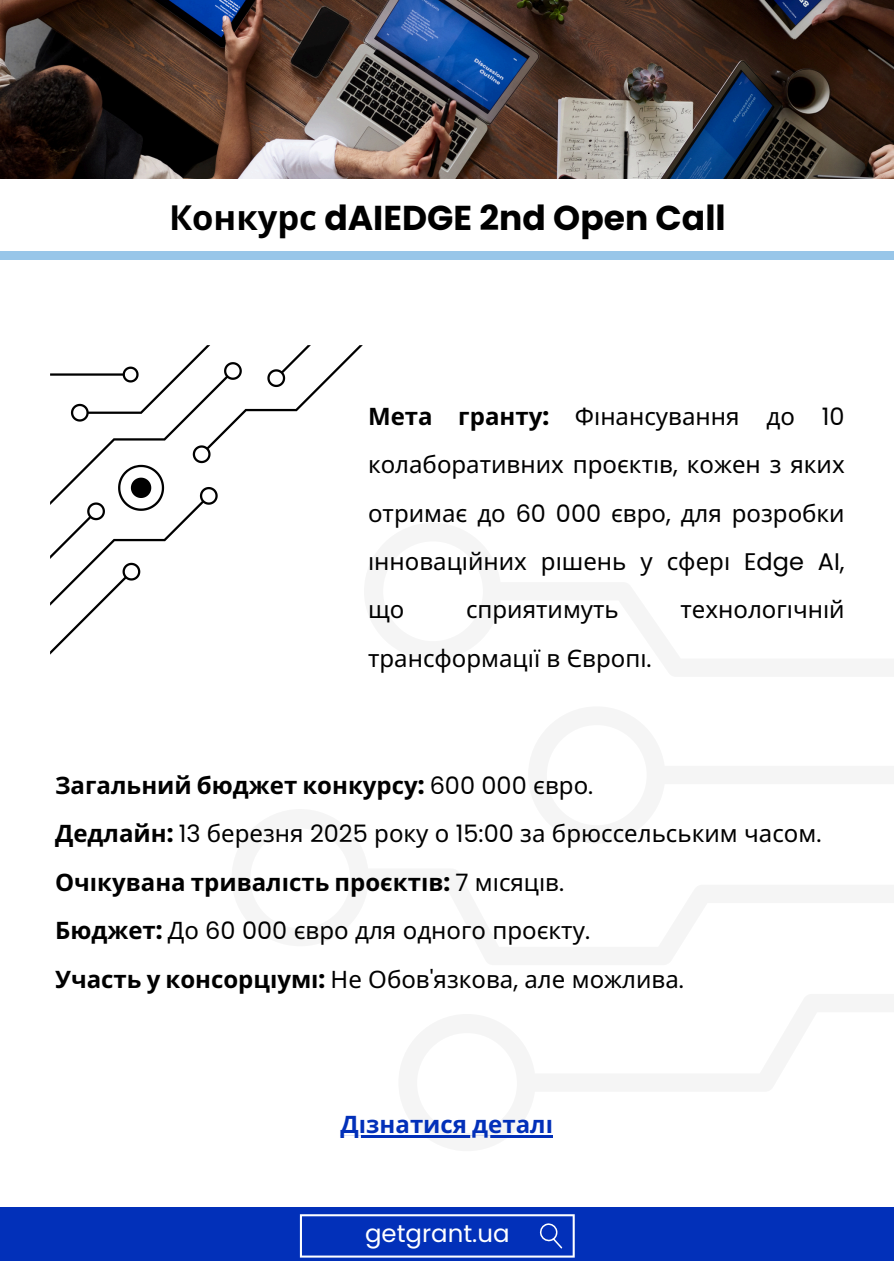
<style>
.page{position:relative;width:894px;height:1264px;background:#fff}
.page>*{position:absolute;margin:0;border:0;box-sizing:border-box;transform-origin:0 0}
.t1{font:700 34.5px "Poppins";color:#000}
.t2{font:24.45px "Poppins";color:#fff}
.t3{font:24px/48.3px "Noto Sans";color:#000;text-align:justify}
.t4{font:700 24px "Noto Sans";color:#0230b9}
.s1{font-family:"Noto Sans"}
.s2{font-weight:700}
.s3{font-family:"Poppins";font-weight:700}
.s4{font-family:"Poppins"}
</style>
<div class="page">
<img style="left:0;top:0;width:893px;height:178px">
<div style="left:0;top:1207px;width:893px;height:53px;background:#0230b9"></div>
<svg style="left:300px;top:1214px;width:274px;height:43px"></svg>
<div style="left:0;top:251px;width:893px;height:8px;background:#98c6e9"></div>
<svg style="left:50px;top:345px;width:313px;height:309px"></svg>
<hr style="left:340px;top:1135px;width:213px;height:2px;background:#0230b9">
<p class="t1" style="left:169px;top:194px;width:558px"><span class="s1">Конкурс</span> dAIEDGE 2nd Open Call</p>
<h3 class="t3" style="left:368px;top:391px;width:478px"><span class="s2">Мета гранту</span><span class="s3">:</span> Фі нансування до <span class="s4">10 </span>колаборативних проєкті в<span class="s4">,</span> кожен з яких отримає до <span class="s4">60 000</span> євро<span class="s4">,</span> для розробки і нноваці йних рі шень у сфері <span class="s4">Edge AI, </span>що</h3>
<h3 class="t3" style="left:466px;top:585px;width:154px">сприятимуть</h3>
<h3 class="t3" style="left:680px;top:585px;width:166px">технологічні й</h3>
<h3 class="t3" style="left:368px;top:633px;width:285px">трансформації в Європі<span class="s4">.</span></h3>
<h4 class="t3" style="left:55px;top:760px;width:767px;text-align:left"><span class="s2">Загальний бюджет конкурсу</span><span class="s3">:</span> <span class="s4">600 000</span> євро<span class="s4">.<br></span><span class="s2">Дедлайн</span><span class="s3">:</span> <span class="s4">13</span> березня <span class="s4">2025</span> року о <span class="s4">15:00</span> за брюссельським часом<span class="s4">.<br></span><span class="s2">Очі кувана тривалість проєкті в</span><span class="s3">:</span> <span class="s4">7</span> місяці в<span class="s4">.<br></span><span class="s2">Бюджет</span><span class="s3">:</span> До <span class="s4">60 000</span> євро для одного проєкту<span class="s4">.<br></span><span class="s2">Участь у консорціумі</span><span class="s3">:</span> Не Обов<span class="s4">'</span>язкова<span class="s4">,</span> але можлива<span class="s4">.</span></h4>
<h3 class="t4" style="left:340px;top:1107px;width:210px">Дізнатися деталі</h3>
<h2 class="t2" style="left:365px;top:1216px;width:146px">getgrant.ua</h2>
</div>
